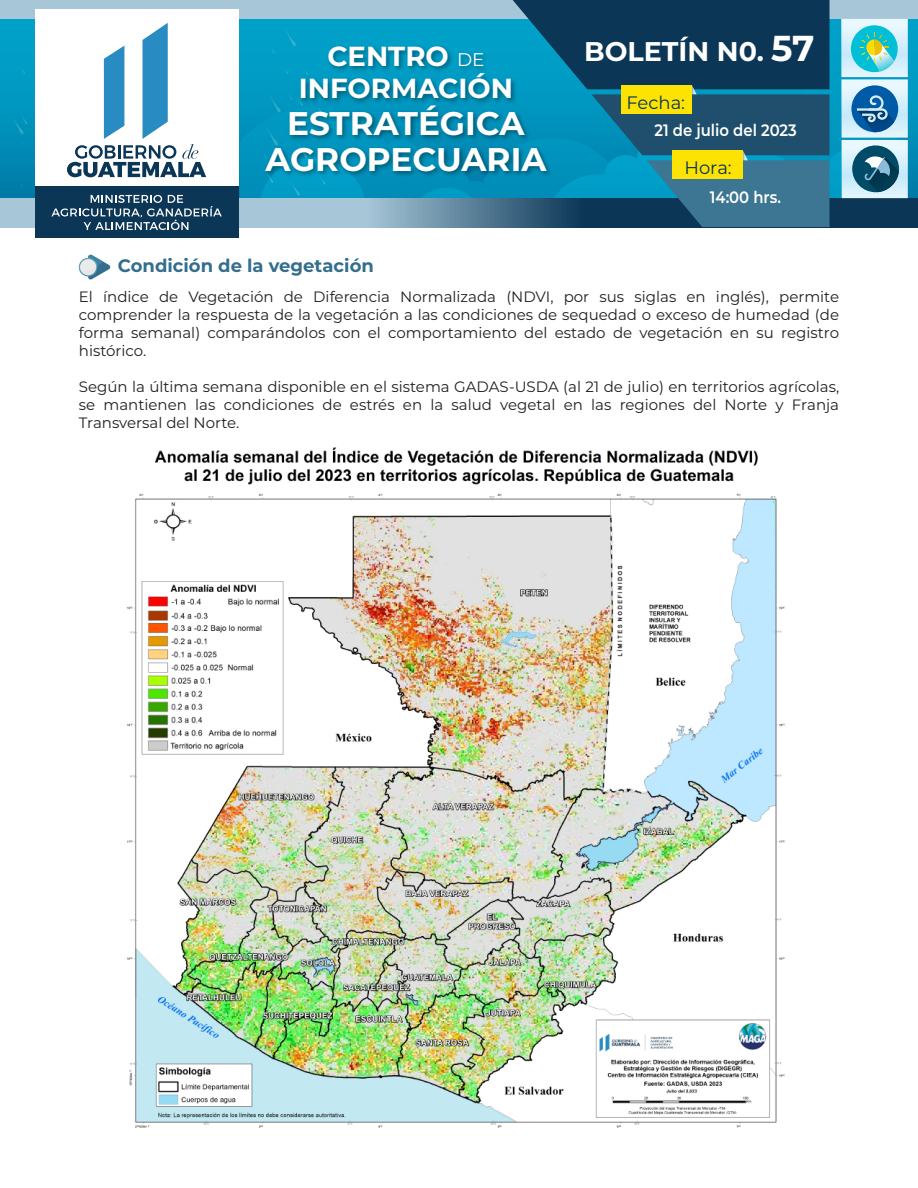
<style>
.page{position:relative;width:918px;height:1188px;background:#fff}
.page>*{position:absolute;margin:0;border:0;box-sizing:border-box;transform-origin:0 0}
.t1{font:700 32.7px "Montserrat";color:#fff}
.t2{font:700 27.6px/32.4px "Montserrat";color:#fff;text-align:center}
.t3{font:700 27px "Montserrat";color:#fff}
.t4{font:700 18px "Montserrat";color:#336e8e}
.t5{font:18px "Montserrat";color:#0a3656}
.t6{font:600 16.5px "Montserrat";color:#fff;scale:.9 1}
.t7{font:15px/18px "Montserrat";color:#231f20;text-align:justify}
.s1{font-weight:400;font-size:18.3px}
.s2{font-size:36px}
</style>
<div class="page">
<svg style="left:79px;top:254px;width:32px;height:26px"></svg>
<img style="left:127px;top:447px;width:658px;height:681px">
<svg style="left:0;top:19px;width:918px;height:179px;background:#0594bd"></svg>
<div style="left:0;top:0;width:918px;height:19px;background:#a7c7d8"></div>
<svg style="left:34px;top:29px;width:1px;height:21px"></svg>
<svg style="left:31px;top:158px;width:4px;height:13px"></svg>
<svg style="left:19px;top:181px;width:3px;height:5px"></svg>
<svg style="left:20px;top:66px;width:5px;height:8px"></svg>
<svg style="left:32px;top:94px;width:3px;height:12px"></svg>
<svg style="left:11px;top:113px;width:16px;height:32px"></svg>
<svg style="left:0;top:198px;width:918px;height:29px;background:#6f93a9"></svg>
<div style="left:35px;top:9px;width:203px;height:216px;background:#fff"></div>
<div style="left:35px;top:187px;width:203px;height:51px;background:#0b3656"></div>
<svg style="left:51px;top:195px;width:171px;height:35px"></svg>
<svg style="left:67px;top:23px;width:139px;height:154px"></svg>
<svg style="left:899px;top:19px;width:9px;height:58px"></svg>
<svg style="left:899px;top:79px;width:9px;height:59px"></svg>
<svg style="left:899px;top:140px;width:9px;height:58px"></svg>
<svg style="left:240px;top:0;width:659px;height:227px;background:#247e9b"></svg>
<div style="left:673px;top:151px;width:70px;height:28px;background:#fce303"></div>
<h2 class="t2" style="left:299px;top:39px;width:215px">CENTRO <span class="s1">DE<br></span>INFORMACIÓN</h2>
<h1 class="t1" style="left:287px;top:99px;width:239px">ESTRATÉGICA</h1>
<h1 class="t1" style="left:265px;top:135px;width:283px">AGROPECUARIA</h1>
<p class="t4" style="left:118px;top:253px;width:258px">Condición de la vegetación</p>
<h3 class="t3" style="left:584px;top:32px;width:232px">BOLETÍN N0. <span class="s2">57</span></h3>
<p class="t5" style="left:627px;top:90px;width:60px">Fecha:</p>
<p class="t6" style="left:655px;top:118px;width:160px">21 de julio del 2023</p>
<p class="t5" style="left:684px;top:155px;width:49px">Hora:</p>
<p class="t6" style="left:710px;top:185px;width:81px">14:00 hrs.</p>
<p class="t7" style="left:79px;top:287px;width:762px">El índice de Vegetación de Diferencia Normalizada (NDVI, por sus siglas en inglés), permite comprender la respuesta de la vegetación a las condiciones de sequedad o exceso de humedad (de forma semanal) comparándolos con el comportamiento del estado de vegetación en su registro histórico.</p>
<p class="t7" style="left:79px;top:377px;width:762px">Según la última semana disponible en el sistema GADAS-USDA (al 21 de julio) en territorios agrícolas, se mantienen las condiciones de estrés en la salud vegetal en las regiones del Norte y Franja Transversal del Norte.</p>
</div>
